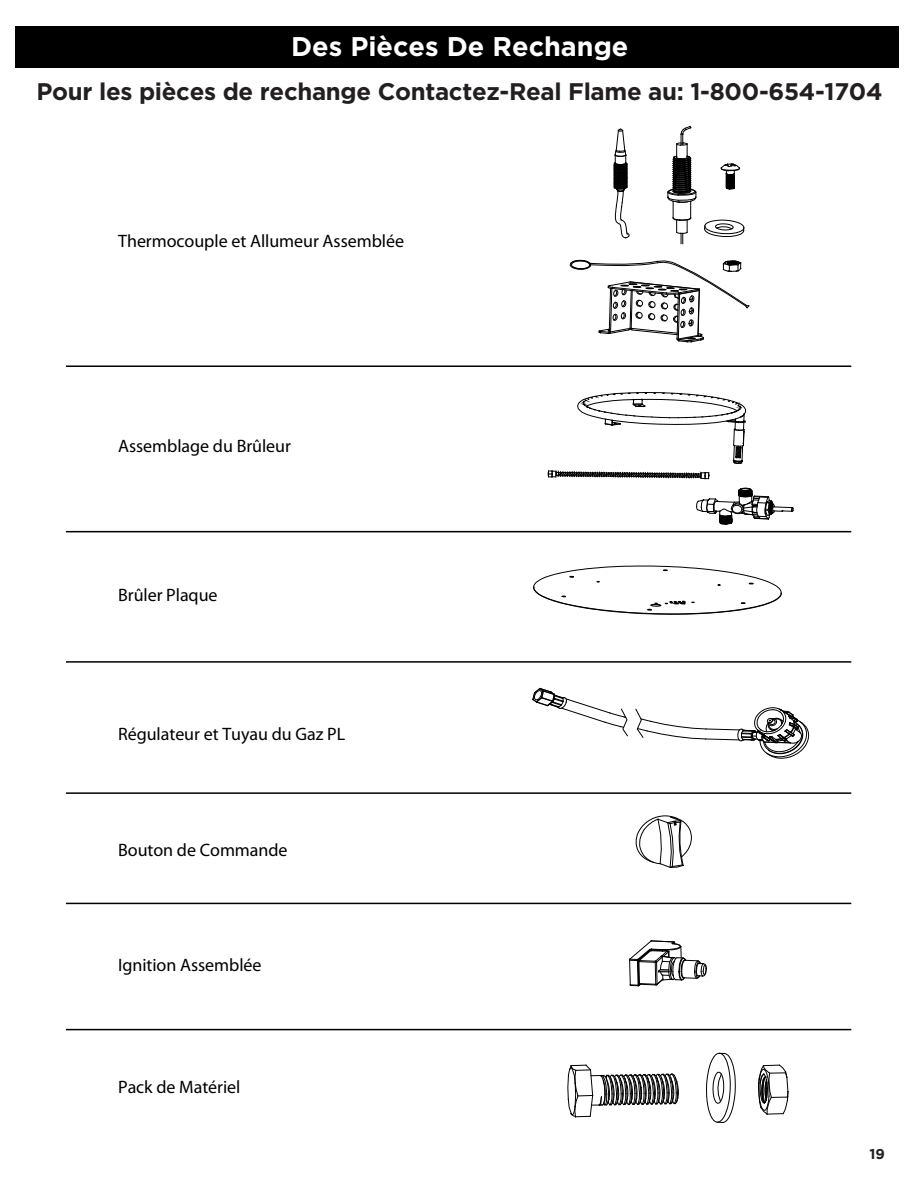
<style>
.page{position:relative;width:918px;height:1188px;background:#fff}
.page>*{position:absolute;margin:0;border:0;box-sizing:border-box;transform-origin:0 0}
.t1{font:700 27px "Gotham";color:#fff}
.t2{font:700 24px "Gotham";letter-spacing:-.015em;color:#231f20}
.t3{font:18px "Myriad Pro";letter-spacing:-.005em;color:#000}
.t4{font:700 14.25px "Gotham";color:#231f20}
</style>
<div class="page">
<svg style="left:704px;top:219px;width:41px;height:18px"></svg>
<svg style="left:758px;top:1064px;width:31px;height:51px"></svg>
<svg style="left:696px;top:487px;width:98px;height:38px"></svg>
<svg style="left:667px;top:126px;width:30px;height:118px"></svg>
<svg style="left:629px;top:940px;width:78px;height:46px"></svg>
<svg style="left:548px;top:470px;width:162px;height:9px"></svg>
<svg style="left:533px;top:565px;width:249px;height:50px"></svg>
<svg style="left:721px;top:163px;width:19px;height:27px"></svg>
<svg style="left:577px;top:392px;width:169px;height:72px"></svg>
<svg style="left:614px;top:128px;width:16px;height:110px"></svg>
<svg style="left:635px;top:815px;width:57px;height:53px"></svg>
<svg style="left:567px;top:1064px;width:112px;height:54px"></svg>
<svg style="left:570px;top:260px;width:180px;height:83px"></svg>
<svg style="left:706px;top:1053px;width:30px;height:70px"></svg>
<svg style="left:532px;top:688px;width:96px;height:49px"></svg>
<svg style="left:635px;top:707px;width:174px;height:52px"></svg>
<div style="left:15px;top:26px;width:884px;height:42px;background:#000"></div>
<hr style="left:67px;top:365px;width:784px;height:2px;background:#000">
<hr style="left:67px;top:531px;width:784px;height:1px;background:#000">
<hr style="left:67px;top:661px;width:784px;height:2px;background:#000">
<hr style="left:67px;top:792px;width:784px;height:2px;background:#000">
<hr style="left:67px;top:903px;width:784px;height:1px;background:#000">
<hr style="left:67px;top:1029px;width:784px;height:1px;background:#000">
<h1 class="t1" style="left:291px;top:29px;width:339px">Des Pièces De Rechange</h1>
<h2 class="t2" style="left:37px;top:75px;width:848px">Pour les pièces de rechange Contactez-Real Flame au: 1-800-654-1704</h2>
<p class="t3" style="left:118px;top:230px;width:287px">Thermocouple et Allumeur Assemblée</p>
<p class="t3" style="left:118px;top:435px;width:174px">Assemblage du Brûleur</p>
<p class="t3" style="left:118px;top:584px;width:101px">Brûler Plaque</p>
<p class="t3" style="left:118px;top:723px;width:229px">Régulateur et Tuyau du Gaz PL</p>
<p class="t3" style="left:118px;top:839px;width:171px">Bouton de Commande</p>
<p class="t3" style="left:118px;top:953px;width:145px">Ignition Assemblée</p>
<p class="t3" style="left:118px;top:1076px;width:124px">Pack de Matériel</p>
<p class="t4" style="left:870px;top:1144px;width:17px">19</p>
</div>
